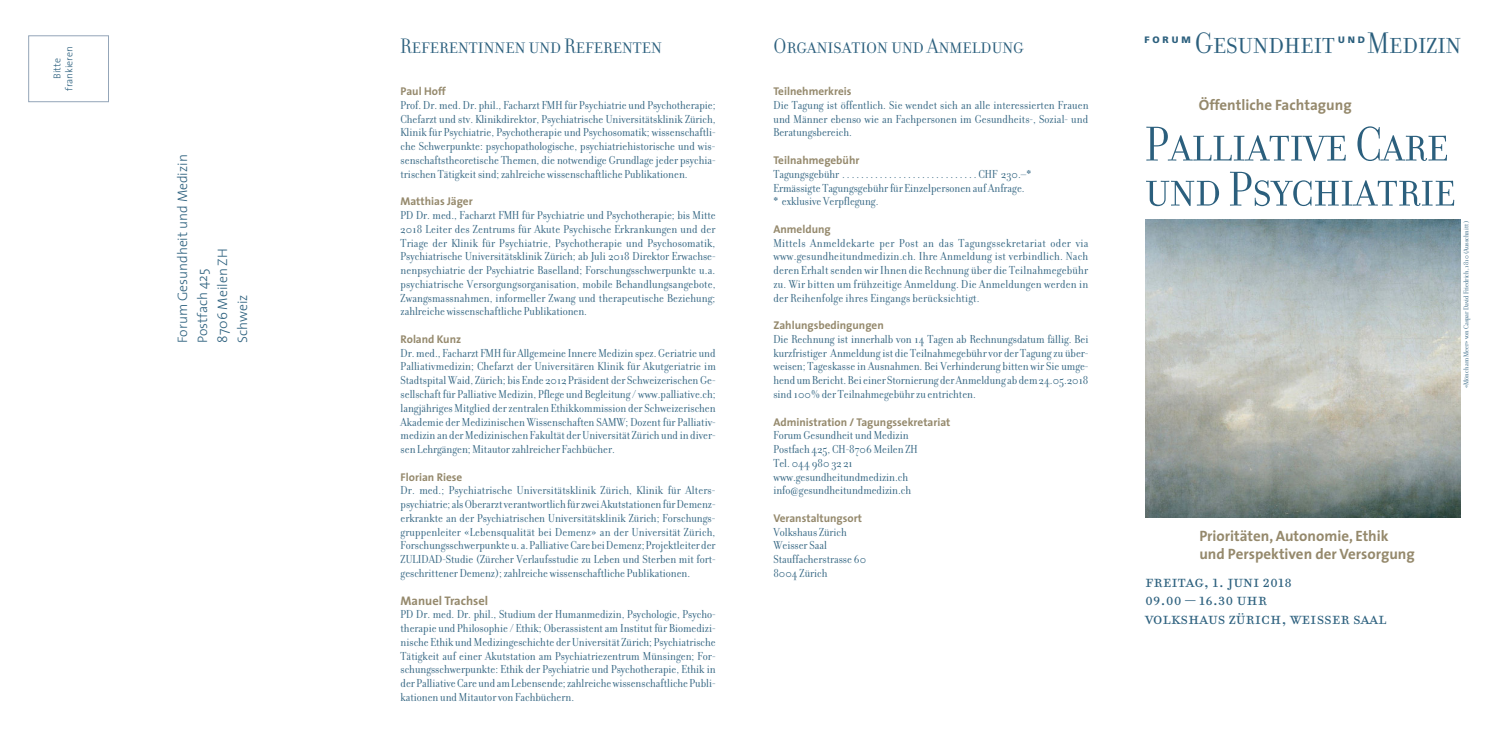
<style>
.page{position:relative;width:1489px;height:745px;background:#fff}
.page>*{position:absolute;margin:0;border:0;box-sizing:border-box;transform-origin:0 0}
.t1{font:52.5px/45px "Filosofia Grand S Caps";color:#2b5f7d}
.t2{font:32px "Filosofia Grand S Caps";color:#2b5f7d}
.t3{font:22.5px "Filosofia Grand S Caps";color:#2b5f7d}
.t4{font:20px/18.8px "Filosofia All Small Caps";color:#2b5f7d}
.t5{font:700 15px/18px "The Sans";color:#95896c}
.t6{font:300 13.75px/20px "The Sans";color:#2b5f7d}
.t7{font:12.5px/13.8px "Filosofia Grand";color:#2b5f7d;text-align:justify}
.t8{font:700 12.5px "The Sans";color:#95896c}
.t9{font:700 11.25px "The Sans";color:#95896c}
.t10{font:300 10px/12px "The Sans";color:#2b5f7d;text-align:center}
.t11{font:900 9.38px "Frutiger";letter-spacing:.305em;color:#2b5f7d}
.t12{font:7.5px "Filosofia Grand";color:#2b5f7d}
</style>
<div class="page">
<div style="left:28px;top:35px;width:81px;height:67px;border:1px solid #94a5b8"></div>
<img style="left:1145px;top:220px;width:314px;height:297px">
<p class="t10" style="left:52px;top:91px;width:46px;rotate:-90deg">Bitte frankieren</p>
<p class="t6" style="left:174px;top:342px;width:190px;rotate:-90deg">Forum Gesundheit und Medizin<br>Postfach 425<br>8706 Meilen ZH<br>Schweiz</p>
<h3 class="t3" style="left:400px;top:39px;width:263px">Referentinnen und Referenten</h3>
<h3 class="t3" style="left:773px;top:39px;width:251px">Organisation und Anmeldung</h3>
<p class="t9" style="left:400px;top:87px;width:47px">Paul Hoff</p>
<p class="t7" style="left:400px;top:100px;width:316px">Prof. Dr. med. Dr. phil., Facharzt FMH für Psychiatrie und Psychotherapie; Chefarzt und stv. Klinikdirektor, Psychiatrische Universitätsklinik Zürich, Klinik für Psychiatrie, Psychotherapie und Psychosomatik; wissenschaftli&shy;che Schwerpunkte: psychopathologische, psychiatriehistorische und wis&shy;senschaftstheoretische Themen, die notwendige Grundlage jeder psychia&shy;trischen Tätigkeit sind; zahlreiche wissenschaftliche Publikationen.</p>
<p class="t9" style="left:400px;top:197px;width:74px">Matthias Jäger</p>
<p class="t7" style="left:400px;top:210px;width:316px">PD Dr. med., Facharzt FMH für Psychiatrie und Psychotherapie; bis Mitte 2018 Leiter des Zentrums für Akute Psychische Erkrankungen und der Triage der Klinik für Psychiatrie, Psychotherapie und Psychosomatik, Psychiatrische Universitätsklinik Zürich; ab Juli 2018 Direktor Erwachse&shy;nenpsychiatrie der Psychiatrie Baselland; Forschungsschwerpunkte u.a. psychiatrische Versorgungsorganisation, mobile Behandlungsangebote, Zwangsmassnahmen, informeller Zwang und therapeutische Beziehung; zahlreiche wissenschaftliche Publikationen.</p>
<p class="t9" style="left:400px;top:334px;width:62px">Roland Kunz</p>
<p class="t7" style="left:400px;top:347px;width:317px">Dr. med., Facharzt FMH für Allgemeine Innere Medizin spez. Geriatrie und Palliativmedizin; Chefarzt der Universitären Klinik für Akutgeriatrie im Stadtspital Waid, Zürich; bis Ende 2012 Präsident der Schweizerischen Ge&shy;sellschaft für Palliative Medizin, Pflege und Begleitung / www.palliative.ch; langjähriges Mitglied der zentralen Ethikkommission der Schweizerischen Akademie der Medizinischen Wissenschaften SAMW; Dozent für Palliativ&shy;medizin an der Medizinischen Fakultät der Universität Zürich und in diver&shy;sen Lehrgängen; Mitautor zahlreicher Fachbücher.</p>
<p class="t9" style="left:400px;top:472px;width:63px">Florian Riese</p>
<p class="t7" style="left:400px;top:485px;width:316px">Dr. med.; Psychiatrische Universitätsklinik Zürich, Klinik für Alters&shy;psychiatrie; als Oberarzt verantwortlich für zwei Akutstationen für Demenz&shy;erkrankte an der Psychiatrischen Universitätsklinik Zürich; Forschungs&shy;gruppenleiter «Lebensqualität bei Demenz» an der Universität Zürich, Forschungsschwerpunkte u. a. Palliative Care bei Demenz; Projektleiter der ZULIDAD-Studie (Zürcher Verlaufsstudie zu Leben und Sterben mit fort&shy;geschrittener Demenz); zahlreiche wissenschaftliche Publikationen.</p>
<p class="t8" style="left:400px;top:595px;width:89px">Manuel Trachsel</p>
<p class="t7" style="left:400px;top:608px;width:316px">PD Dr. med. Dr. phil., Studium der Humanmedizin, Psychologie, Psycho&shy;therapie und Philosophie / Ethik; Oberassistent am Institut für Biomedizi&shy;nische Ethik und Medizingeschichte der Universität Zürich; Psychiatrische Tätigkeit auf einer Akutstation am Psychiatriezentrum Münsingen; For&shy;schungsschwerpunkte: Ethik der Psychiatrie und Psychotherapie, Ethik in der Palliative Care und am Lebensende; zahlreiche wissenschaftliche Publi&shy;kationen und Mitautor von Fachbüchern.</p>
<p class="t9" style="left:773px;top:87px;width:80px">Teilnehmerkreis</p>
<p class="t7" style="left:773px;top:100px;width:316px">Die Tagung ist öffentlich. Sie wendet sich an alle interessierten Frauen und Männer ebenso wie an Fachpersonen im Gesundheits-, Sozial- und Beratungsbereich.</p>
<p class="t9" style="left:773px;top:156px;width:87px">Teilnahmegebühr</p>
<p class="t7" style="left:773px;top:168px;width:259px;text-align:left">Tagungsgebühr . . . . . . . . . . . . . . . . . . . . . . . . . . . . . CHF 230.–*<br>Ermässigte Tagungsgebühr für Einzelpersonen auf Anfrage. * exklusive Verpflegung.</p>
<p class="t9" style="left:773px;top:224px;width:59px">Anmeldung</p>
<p class="t7" style="left:773px;top:237px;width:316px">Mittels Anmeldekarte per Post an das Tagungssekretariat oder via www.gesundheitundmedizin.ch. Ihre Anmeldung ist verbindlich. Nach deren Erhalt senden wir Ihnen die Rechnung über die Teilnahmegebühr zu. Wir bitten um frühzeitige Anmeldung. Die Anmeldungen werden in der Reihenfolge ihres Eingangs berücksichtigt.</p>
<p class="t9" style="left:773px;top:321px;width:112px">Zahlungsbedingungen</p>
<p class="t7" style="left:773px;top:333px;width:316px">Die Rechnung ist innerhalb von 14 Tagen ab Rechnungsdatum fällig. Bei kurzfristiger Anmeldung ist die Teilnahmegebühr vor der Tagung zu über&shy;weisen; Tageskasse in Ausnahmen. Bei Verhinderung bitten wir Sie umge&shy;hend um Bericht. Bei einer Stornierung der Anmeldung ab dem 24.05.2018 sind 100% der Teilnahmegebühr zu entrichten.</p>
<p class="t9" style="left:773px;top:417px;width:178px">Administration / Tagungssekretariat</p>
<p class="t7" style="left:773px;top:430px;width:146px;text-align:left">Forum Gesundheit und Medizin<br>Postfach 425, CH-8706 Meilen ZH<br>Tel. 044 980 32 21 www.gesundheitundmedizin.ch info@gesundheitundmedizin.ch</p>
<p class="t9" style="left:773px;top:513px;width:90px">Veranstaltungsort</p>
<p class="t7" style="left:773px;top:526px;width:94px;text-align:left">Volkshaus Zürich<br>Weisser Saal<br>Stauffacherstrasse 60<br>8004 Zürich</p>
<h2 class="t2" style="left:1194px;top:33px;width:268px">Gesundheit Medizin</h2>
<p class="t11" style="left:1144px;top:36px;width:48px">FORUM</p>
<p class="t11" style="left:1337px;top:36px;width:28px">UND</p>
<p class="t5" style="left:1198px;top:97px;width:154px">Öffentliche Fachtagung</p>
<h1 class="t1" style="left:1145px;top:128px;width:312px">Palliative Care und Psychiatrie</h1>
<p class="t12" style="left:1463px;top:388px;width:169px;rotate:-90deg">«Mönch am Meer» von Caspar David Friedrich, 1810 (Ausschnitt )</p>
<p class="t5" style="left:1199px;top:527px;width:217px">Prioritäten, Autonomie, Ethik und Perspektiven der Versorgung</p>
<h3 class="t4" style="left:1145px;top:570px;width:243px">Freitag, 1. Juni 2018<br>09.00 – 16.30 Uhr<br>Volkshaus Zürich, Weisser Saal</h3>
</div>
